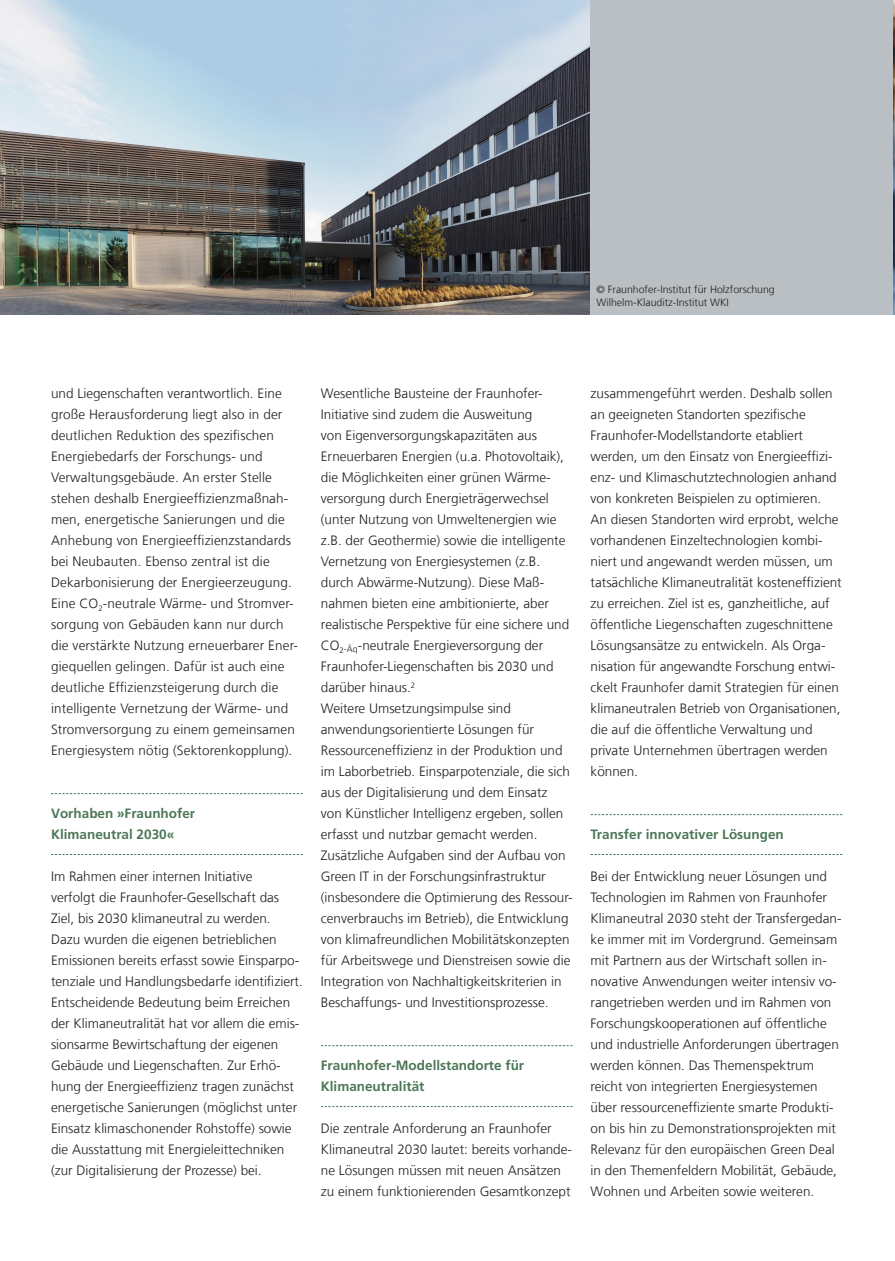
<style>
.page{position:relative;width:895px;height:1261px;background:#fff}
.page>*{position:absolute;margin:0;border:0;box-sizing:border-box;transform-origin:0 0}
.ð__Energy_OS_RT__Ene{font:300 13.5px/21px "Frutiger LT Com";color:#231f20}
._11_Zwischenüberschr{font:700 13.5px/21px "Frutiger LT Com";color:#4c7757}
.t1{font:300 10.5px/12.6px "Frutiger LT Com";color:#231f20}
</style>
<div class="page">
<div style="left:0;top:0;width:894px;height:314px;background:#babfc3"></div>
<img style="left:893px;top:0;width:1px;height:314px">
<img style="left:0;top:0;width:590px;height:314px">
<svg style="left:51px;top:793px;width:252px;height:1px"></svg>
<svg style="left:51px;top:854px;width:252px;height:1px"></svg>
<svg style="left:321px;top:1045px;width:251px;height:1px"></svg>
<svg style="left:321px;top:1106px;width:251px;height:1px"></svg>
<svg style="left:590px;top:814px;width:252px;height:1px"></svg>
<svg style="left:590px;top:854px;width:252px;height:1px"></svg>
<p class="t1" style="left:596px;top:283px;width:180px">© Fraunhofer-Institut für Holzforschung<br>Wilhelm-Klauditz-Institut WKI</p>
<p class="ð__Energy_OS_RT__Ene" style="left:51px;top:383px;width:248px">und Liegenschaften verantwortlich. Eine große Herausforderung liegt also in der deutlichen Reduktion des spezifischen Energiebedarfs der Forschungs- und Verwaltungsgebäude. An erster Stelle stehen deshalb Energieeffizienzmaßnah&shy;men, energetische Sanierungen und die Anhebung von Energieeffizienzstandards bei Neubauten. Ebenso zentral ist die Dekarbonisierung der Energieerzeugung.<br>Eine CO<sub>2</sub>-neutrale Wärme- und Stromver&shy;sorgung von Gebäuden kann nur durch die verstärkte Nutzung erneuerbarer Ener&shy;giequellen gelingen. Dafür ist auch eine deutliche Effizienzsteigerung durch die intelligente Vernetzung der Wärme- und Stromversorgung zu einem gemeinsamen Energiesystem nötig (Sektorenkopplung).</p>
<p class="_11_Zwischenüberschr" style="left:51px;top:803px;width:146px">Vorhaben »Fraunhofer<br>Klimaneutral 2030«</p>
<p class="ð__Energy_OS_RT__Ene" style="left:51px;top:866px;width:253px">Im Rahmen einer internen Initiative<br>verfolgt die Fraunhofer-Gesellschaft das Ziel, bis 2030 klimaneutral zu werden.<br>Dazu wurden die eigenen betrieblichen Emissionen bereits erfasst sowie Einsparpo&shy;tenziale und Handlungsbedarfe identifiziert.<br>Entscheidende Bedeutung beim Erreichen der Klimaneutralität hat vor allem die emis&shy;sionsarme Bewirtschaftung der eigenen Gebäude und Liegenschaften. Zur Erhö&shy;hung der Energieeffizienz tragen zunächst energetische Sanierungen (möglichst unter Einsatz klimaschonender Rohstoffe) sowie die Ausstattung mit Energieleittechniken (zur Digitalisierung der Prozesse) bei.</p>
<p class="ð__Energy_OS_RT__Ene" style="left:321px;top:383px;width:246px">Wesentliche Bausteine der Fraunhofer-Initiative sind zudem die Ausweitung<br>von Eigenversorgungskapazitäten aus Erneuerbaren Energien (u.a. Photovoltaik), die Möglichkeiten einer grünen Wärme&shy;versorgung durch Energieträgerwechsel (unter Nutzung von Umweltenergien wie z.B. der Geothermie) sowie die intelligente</p>
<p class="ð__Energy_OS_RT__Ene" style="left:321px;top:551px;width:253px">Vernetzung von Energiesystemen (z.B. durch Abwärme-Nutzung). Diese Maß&shy;nahmen bieten eine ambitionierte, aber realistische Perspektive für eine sichere und CO<sub>2</sub><sub>-Äq</sub>-neutrale Energieversorgung der Fraunhofer-Liegenschaften bis 2030 und darüber hinaus.<sup>2<br></sup>Weitere Umsetzungsimpulse sind anwendungsorientierte Lösungen für Ressourceneffizienz in der Produktion und im Laborbetrieb. Einsparpotenziale, die sich aus der Digitalisierung und dem Einsatz<br>von Künstlicher Intelligenz ergeben, sollen erfasst und nutzbar gemacht werden.<br>Zusätzliche Aufgaben sind der Aufbau von Green IT in der Forschungsinfrastruktur (insbesondere die Optimierung des Ressour&shy;cenverbrauchs im Betrieb), die Entwicklung von klimafreundlichen Mobilitätskonzepten für Arbeitswege und Dienstreisen sowie die Integration von Nachhaltigkeitskriterien in Beschaffungs- und Investitionsprozesse.</p>
<p class="_11_Zwischenüberschr" style="left:321px;top:1055px;width:205px">Fraunhofer-Modellstandorte für<br>Klimaneutralität</p>
<p class="ð__Energy_OS_RT__Ene" style="left:321px;top:1118px;width:253px">Die zentrale Anforderung an Fraunhofer Klimaneutral 2030 lautet: bereits vorhande&shy;ne Lösungen müssen mit neuen Ansätzen zu einem funktionierenden Gesamtkonzept</p>
<p class="ð__Energy_OS_RT__Ene" style="left:590px;top:383px;width:252px">zusammengeführt werden. Deshalb sollen an geeigneten Standorten spezifische Fraunhofer-Modellstandorte etabliert werden, um den Einsatz von Energieeffizi&shy;enz- und Klimaschutztechnologien anhand von konkreten Beispielen zu optimieren.<br>An diesen Standorten wird erprobt, welche vorhandenen Einzeltechnologien kombi&shy;niert und angewandt werden müssen, um tatsächliche Klimaneutralität kosteneffizient zu erreichen. Ziel ist es, ganzheitliche, auf öffentliche Liegenschaften zugeschnittene Lösungsansätze zu entwickeln. Als Orga&shy;nisation für angewandte Forschung entwi&shy;ckelt Fraunhofer damit Strategien für einen klimaneutralen Betrieb von Organisationen, die auf die öffentliche Verwaltung und private Unternehmen übertragen werden können.</p>
<p class="_11_Zwischenüberschr" style="left:590px;top:824px;width:195px">Transfer innovativer Lösungen</p>
<p class="ð__Energy_OS_RT__Ene" style="left:590px;top:866px;width:252px">Bei der Entwicklung neuer Lösungen und Technologien im Rahmen von Fraunhofer Klimaneutral 2030 steht der Transfergedan&shy;ke immer mit im Vordergrund. Gemeinsam mit Partnern aus der Wirtschaft sollen in&shy;novative Anwendungen weiter intensiv vo&shy;rangetrieben werden und im Rahmen von Forschungskooperationen auf öffentliche und industrielle Anforderungen übertragen werden können. Das Themenspektrum reicht von integrierten Energiesystemen über ressourceneffiziente smarte Produkti&shy;on bis hin zu Demonstrationsprojekten mit Relevanz für den europäischen Green Deal in den Themenfeldern Mobilität, Gebäude, Wohnen und Arbeiten sowie weiteren.</p>
</div>
